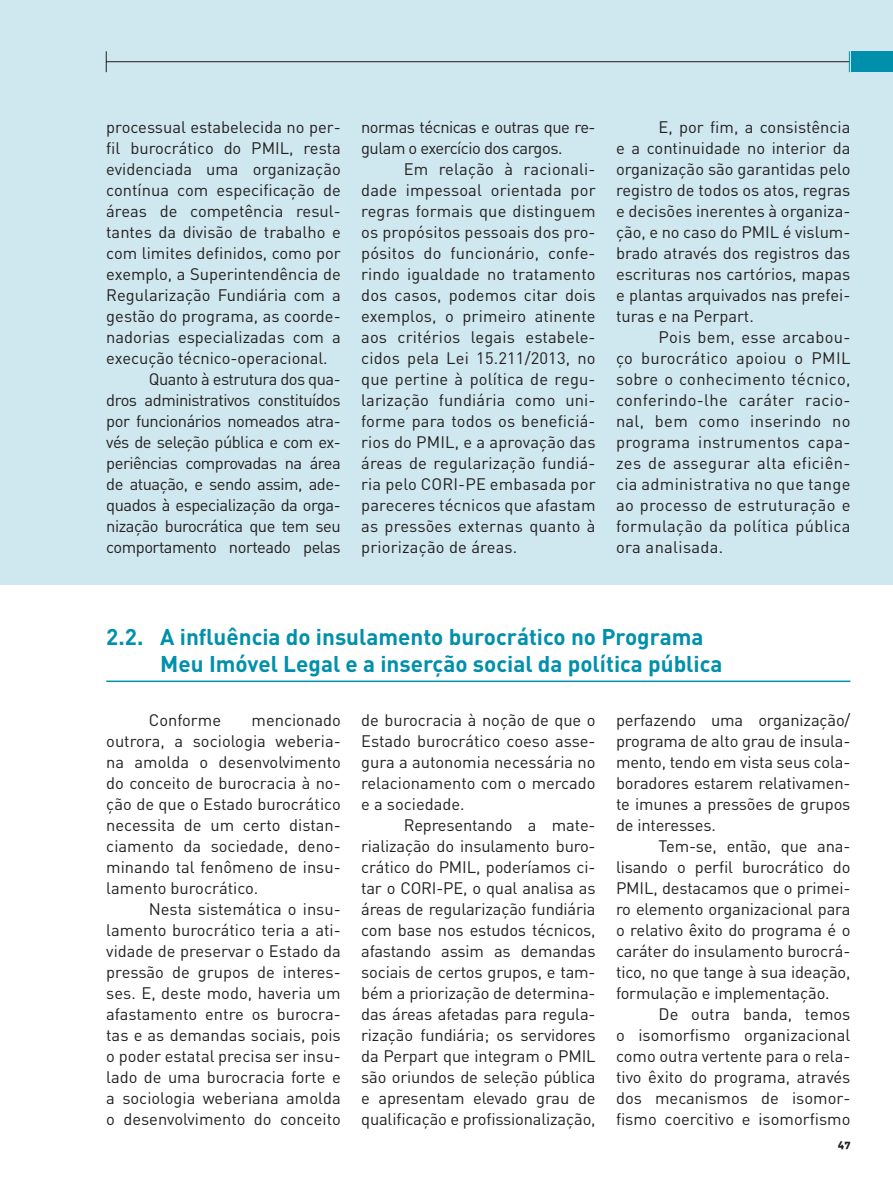
<style>
.page{position:relative;width:893px;height:1191px;background:#fff}
.page>*{position:absolute;margin:0;border:0;box-sizing:border-box;transform-origin:0 0}
.Título_Acadêmicos{font:700 22.5px/27px "DIN";color:#0090ab}
.Texto_Geral{font:16.5px/21px "DIN";color:#231f20;text-align:justify}
.Texto_Geral-2{font:16.5px/21px "DIN";letter-spacing:-.03em;color:#231f20}
.t1{font:10.5px "DIN Black Alternate";color:#231f20}
</style>
<div class="page">
<div style="left:0;top:0;width:893px;height:585px;background:#cfe7ee"></div>
<hr style="left:106px;top:61px;width:743px;height:1px;background:#231f20">
<svg style="left:106px;top:51px;width:1px;height:21px"></svg>
<div style="left:852px;top:51px;width:41px;height:21px;background:#0090ab"></div>
<svg style="left:849px;top:51px;width:1px;height:21px"></svg>
<hr style="left:106px;top:680px;width:744px;height:2px;background:#0090ab">
<p class="Texto_Geral" style="left:106px;top:116px;width:236px">processual estabelecida no per&shy;fil burocrático do PMIL, resta evidenciada uma organização contínua com especificação de áreas de competência resul&shy;tantes da divisão de trabalho e com limites definidos, como por exemplo, a Superintendência de Regularização Fundiária com a gestão do programa, as coorde&shy;nadorias especializadas com a execução técnico-operacional.</p>
<p class="Texto_Geral" style="left:106px;top:368px;width:236px;text-indent:43px">Quanto à estrutura dos qua&shy;dros administrativos constituídos por funcionários nomeados atra&shy;vés de seleção pública e com ex&shy;periências comprovadas na área de atuação, e sendo assim, ade&shy;quados à especialização da orga&shy;nização burocrática que tem seu comportamento norteado pelas</p>
<p class="Texto_Geral-2" style="left:361px;top:116px;width:236px">normas técnicas e outras que re&shy;gulam o exercício dos cargos.</p>
<p class="Texto_Geral" style="left:361px;top:158px;width:236px;text-indent:43px">Em relação à racionali&shy;dade impessoal orientada por regras formais que distinguem os propósitos pessoais dos pro&shy;pósitos do funcionário, confe&shy;rindo igualdade no tratamento dos casos, podemos citar dois exemplos, o primeiro atinente aos critérios legais estabele&shy;cidos pela Lei 15.211/2013, no que pertine à política de regu&shy;larização fundiária como uni&shy;forme para todos os beneficiá&shy;rios do PMIL, e a aprovação das áreas de regularização fundiá&shy;ria pelo CORI-PE embasada por pareceres técnicos que afastam as pressões externas quanto à priorização de áreas.</p>
<p class="Texto_Geral" style="left:616px;top:116px;width:236px;text-indent:43px">E, por fim, a consistência e a continuidade no interior da organização são garantidas pelo registro de todos os atos, regras e decisões inerentes à organiza&shy;ção, e no caso do PMIL é vislum&shy;brado através dos registros das escrituras nos cartórios, mapas e plantas arquivados nas prefei&shy;turas e na Perpart.</p>
<p class="Texto_Geral" style="left:616px;top:326px;width:236px;text-indent:43px">Pois bem, esse arcabou&shy;ço burocrático apoiou o PMIL sobre o conhecimento técnico, conferindo-lhe caráter racio&shy;nal, bem como inserindo no programa instrumentos capa&shy;zes de assegurar alta eficiên&shy;cia administrativa no que tange ao processo de estruturação e formulação da política pública ora analisada.</p>
<p class="Título_Acadêmicos" style="left:160px;top:622px;width:564px;text-indent:-54px">2.2. A influência do insulamento burocrático no Programa<br>Meu Imóvel Legal e a inserção social da política pública</p>
<p class="Texto_Geral" style="left:149px;top:709px;width:74px">Conforme</p>
<p class="Texto_Geral" style="left:616px;top:709px;width:236px">perfazendo uma organização/ programa de alto grau de insula&shy;mento, tendo em vista seus cola&shy;boradores estarem relativamen&shy;te imunes a pressões de grupos de interesses.</p>
<p class="Texto_Geral" style="left:616px;top:835px;width:236px;text-indent:43px">Tem-se, então, que ana&shy;lisando o perfil burocrático do PMIL, destacamos que o primei&shy;ro elemento organizacional para o relativo êxito do programa é o caráter do insulamento burocrá&shy;tico, no que tange à sua ideação, formulação e implementação.</p>
<p class="Texto_Geral" style="left:616px;top:1003px;width:236px;text-indent:43px">De outra banda, temos o isomorfismo organizacional como outra vertente para o rela&shy;tivo êxito do programa, através dos mecanismos de isomor&shy;fismo coercitivo e isomorfismo</p>
<p class="Texto_Geral" style="left:361px;top:709px;width:236px">de burocracia à noção de que o Estado burocrático coeso asse&shy;gura a autonomia necessária no relacionamento com o mercado e a sociedade.</p>
<p class="Texto_Geral" style="left:361px;top:814px;width:236px;text-indent:43px">Representando a mate&shy;rialização do insulamento buro&shy;crático do PMIL, poderíamos ci&shy;tar o CORI-PE, o qual analisa as áreas de regularização fundiária com base nos estudos técnicos, afastando assim as demandas sociais de certos grupos, e tam&shy;bém a priorização de determina&shy;das áreas afetadas para regula&shy;rização fundiária; os servidores da Perpart que integram o PMIL são oriundos de seleção pública e apresentam elevado grau de qualificação e profissionalização,</p>
<p class="Texto_Geral" style="left:106px;top:709px;width:236px;text-indent:145px">mencionado outrora, a sociologia weberia&shy;na amolda o desenvolvimento do conceito de burocracia à no&shy;ção de que o Estado burocrático necessita de um certo distan&shy;ciamento da sociedade, deno&shy;minando tal fenômeno de insu&shy;lamento burocrático.</p>
<p class="Texto_Geral" style="left:106px;top:898px;width:236px;text-indent:43px">Nesta sistemática o insu&shy;lamento burocrático teria a ati&shy;vidade de preservar o Estado da pressão de grupos de interes&shy;ses. E, deste modo, haveria um afastamento entre os burocra&shy;tas e as demandas sociais, pois o poder estatal precisa ser insu&shy;lado de uma burocracia forte e a sociologia weberiana amolda o desenvolvimento do conceito</p>
<p class="t1" style="left:838px;top:1137px;width:14px">47</p>
</div>
